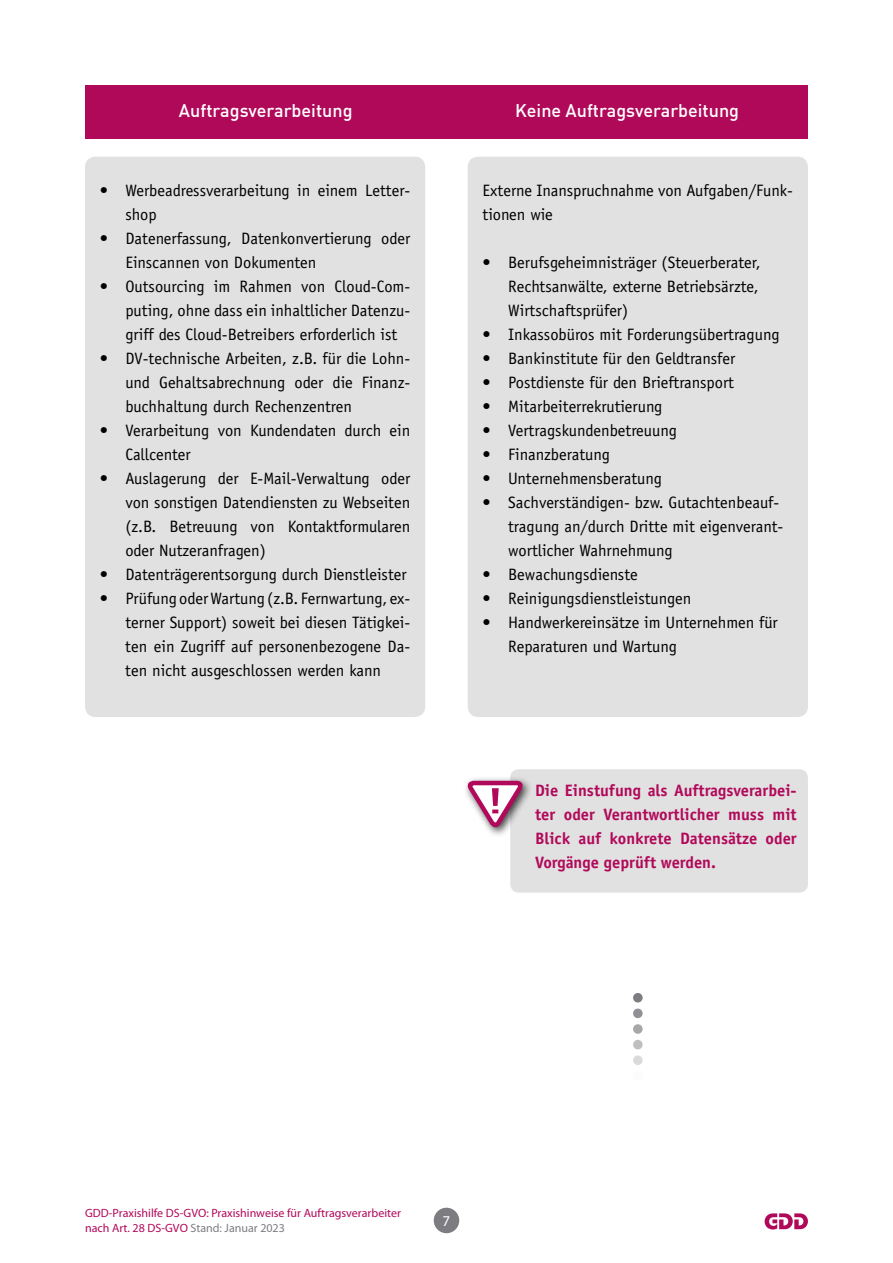
<style>
.page{position:relative;width:893px;height:1263px;background:#fff}
.page>*{position:absolute;margin:0;border:0;box-sizing:border-box;transform-origin:0 0}
.t1{font:500 18px "DIN Offc";color:#fff}
.t2{font:16.5px/24px "Officina Sans Std";color:#000}
.t3{font:700 16.5px/24px "Officina Sans Std";color:#b1095a;text-align:justify}
.t4{font:15px "Myriad Pro";color:#fff}
.t5{font:12px/15px "Myriad Pro";color:#b1095a}
.s1{color:#7d7c81}
</style>
<div class="page">
<div style="left:434px;top:1208px;width:25px;height:25px;background:#7d7c81;border-radius:50%"></div>
<svg style="left:765px;top:1213px;width:43px;height:16px"></svg>
<div style="left:85px;top:85px;width:361px;height:53px;background:#b1095a"></div>
<div style="left:446px;top:85px;width:362px;height:53px;background:#b1095a"></div>
<div style="left:85px;top:157px;width:340px;height:560px;background:#e2e1e1;border-radius:10px"></div>
<div style="left:468px;top:157px;width:340px;height:560px;background:#e2e1e1;border-radius:10px"></div>
<div style="left:510px;top:769px;width:298px;height:123px;background:#e2e1e1;border-radius:9px"></div>
<div style="left:463px;top:775px;width:70px;height:63px;background:#000;opacity:.75"></div>
<svg style="left:468px;top:778px;width:58px;height:60px"></svg>
<div style="left:633px;top:1040px;width:10px;height:9px;background:#c0bec0;border-radius:50%"></div>
<div style="left:633px;top:1024px;width:10px;height:10px;background:#a8a6a9;border-radius:50%"></div>
<div style="left:633px;top:1008px;width:10px;height:10px;background:#919094;border-radius:50%"></div>
<div style="left:633px;top:993px;width:10px;height:9px;background:#7d7c81;border-radius:50%"></div>
<div style="left:633px;top:1055px;width:10px;height:10px;background:#dbd9da;border-radius:50%"></div>
<p class="t1" style="left:179px;top:99px;width:175px">Auftragsverarbeitung</p>
<p class="t1" style="left:515px;top:99px;width:225px">Keine Auftragsverarbeitung</p>
<p class="t2" style="left:125px;top:178px;width:286px;text-indent:-25px">• Werbeadressverarbeitung in einem Letter&shy;shop</p>
<p class="t2" style="left:125px;top:226px;width:286px;text-indent:-25px">• Datenerfassung, Datenkonvertierung oder<br>Einscannen von Dokumenten</p>
<p class="t2" style="left:125px;top:274px;width:286px;text-align:justify;text-indent:-25px">• Outsourcing im Rahmen von Cloud-Com&shy;puting, ohne dass ein inhaltlicher Datenzu&shy;griff des Cloud-Betreibers erforderlich ist</p>
<p class="t2" style="left:125px;top:346px;width:286px;text-align:justify;text-indent:-25px">• DV-technische Arbeiten, z.B. für die Lohn&shy;und Gehaltsabrechnung oder die Finanz&shy;buchhaltung durch Rechenzentren</p>
<p class="t2" style="left:125px;top:418px;width:286px;text-indent:-25px">• Verarbeitung von Kundendaten durch ein<br>Callcenter</p>
<p class="t2" style="left:125px;top:466px;width:286px;text-align:justify;text-indent:-25px">• Auslagerung der E-Mail-Verwaltung oder von sonstigen Datendiensten zu Webseiten (z.B. Betreuung von Kontaktformularen oder Nutzeranfragen)</p>
<p class="t2" style="left:100px;top:562px;width:308px">• Datenträgerentsorgung durch Dienstleister</p>
<p class="t2" style="left:125px;top:586px;width:286px;text-align:justify;text-indent:-25px">• Prüfung oderWartung (z.B. Fernwartung, ex&shy;terner Support) soweit bei diesen Tätigkei&shy;ten ein Zugriff auf personenbezogene Da&shy;ten nicht ausgeschlossen werden kann</p>
<p class="t2" style="left:483px;top:178px;width:312px">Externe Inanspruchnahme von Aufgaben/Funk&shy;tionen wie</p>
<p class="t2" style="left:508px;top:250px;width:254px;text-indent:-25px">• Berufsgeheimnisträger (Steuerberater,<br>Rechtsanwälte, externe Betriebsärzte,<br>Wirtschaftsprüfer)</p>
<p class="t2" style="left:483px;top:322px;width:298px">• Inkassobüros mit Forderungsübertragung</p>
<p class="t2" style="left:483px;top:346px;width:254px">• Bankinstitute für den Geldtransfer</p>
<p class="t2" style="left:483px;top:370px;width:253px">• Postdienste für den Brieftransport</p>
<p class="t2" style="left:483px;top:394px;width:181px">• Mitarbeiterrekrutierung</p>
<p class="t2" style="left:483px;top:418px;width:196px">• Vertragskundenbetreuung</p>
<p class="t2" style="left:483px;top:442px;width:129px">• Finanzberatung</p>
<p class="t2" style="left:483px;top:466px;width:181px">• Unternehmensberatung</p>
<p class="t2" style="left:508px;top:490px;width:277px;text-indent:-25px">• Sachverständigen- bzw. Gutachtenbeauf&shy;tragung an/durch Dritte mit eigenverant&shy;wortlicher Wahrnehmung</p>
<p class="t2" style="left:483px;top:562px;width:157px">• Bewachungsdienste</p>
<p class="t2" style="left:483px;top:586px;width:210px">• Reinigungsdienstleistungen</p>
<p class="t2" style="left:508px;top:610px;width:271px;text-indent:-25px">• Handwerkereinsätze im Unternehmen für<br>Reparaturen und Wartung</p>
<p class="t3" style="left:535px;top:778px;width:263px">Die Einstufung als Auftragsverarbei&shy;ter oder Verantwortlicher muss mit Blick auf konkrete Datensätze oder Vorgänge geprüft werden.</p>
<p class="t5" style="left:85px;top:1205px;width:317px">GDD-Praxishilfe DS-GVO: Praxishinweise für Auftragsverarbeiter nach Art. 28 DS-GVO <span class="s1">Stand: Januar 2023</span></p>
<p class="t4" style="left:443px;top:1211px;width:9px">7</p>
</div>
